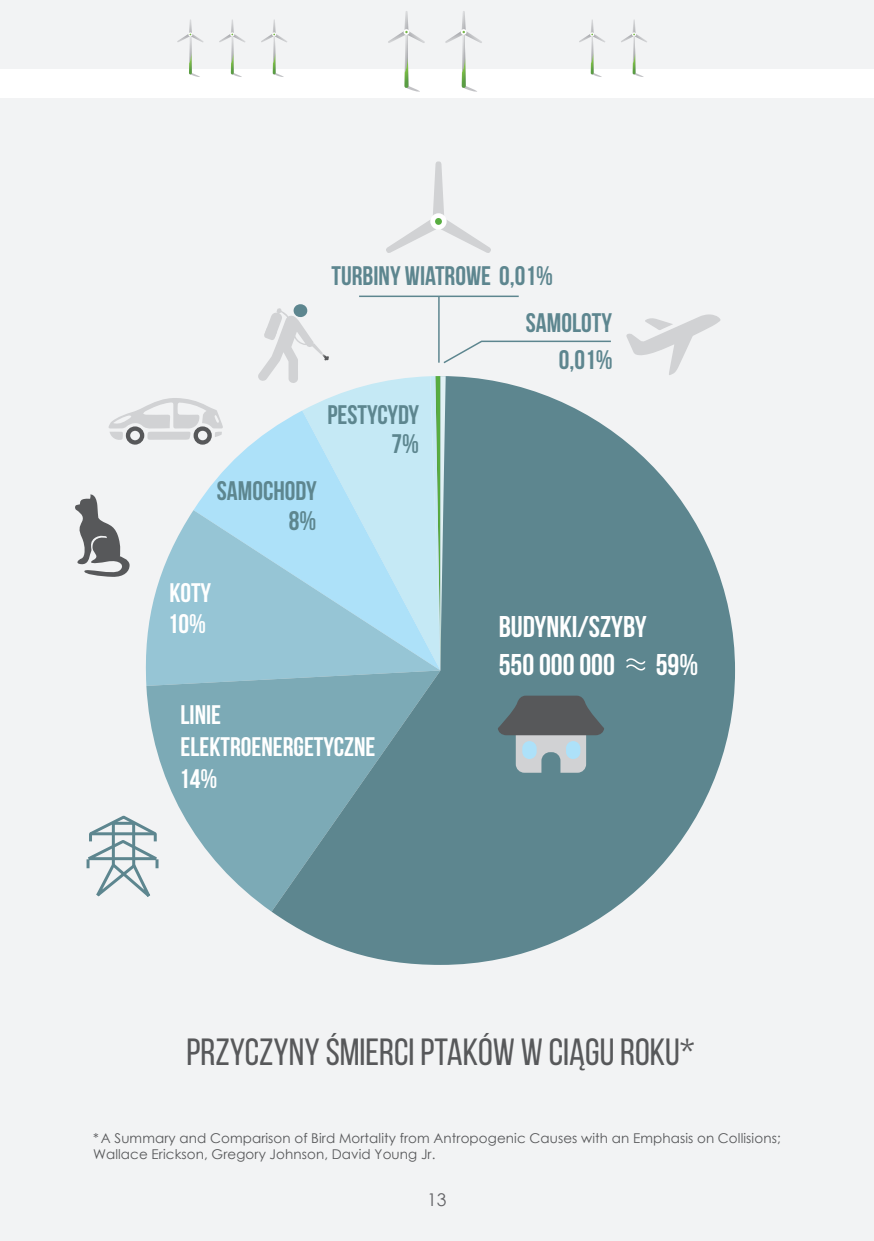
<style>
.page{position:relative;width:874px;height:1241px;background:#fff}
.page>*{position:absolute;margin:0;border:0;box-sizing:border-box;transform-origin:0 0}
.t1{font:37.98px "Bebas Neue";color:#57585a}
.t2{font:700 29.93px "Bebas Neue";color:#fff}
.t3{font:700 26.78px/46.6px "Bebas Neue";color:#5d868f}
.t4{font:700 26.78px/31.8px "Bebas Neue";color:#fff}
.t5{font:17.5px "Century Gothic";color:#636366}
.t6{font:13.47px/16.1px "Century Gothic";letter-spacing:.01em;color:#57585a}
</style>
<div class="page">
<div style="left:0;top:0;width:873px;height:1240px;background:#f2f3f4"></div>
<div style="left:0;top:69px;width:873px;height:28px;background:#fff"></div>
<svg style="left:177px;top:19px;width:27px;height:58px"></svg>
<svg style="left:219px;top:19px;width:26px;height:58px"></svg>
<svg style="left:261px;top:19px;width:26px;height:58px"></svg>
<svg style="left:387px;top:11px;width:38px;height:81px"></svg>
<svg style="left:445px;top:11px;width:37px;height:81px"></svg>
<svg style="left:578px;top:19px;width:27px;height:58px"></svg>
<svg style="left:620px;top:19px;width:27px;height:58px"></svg>
<svg style="left:385px;top:161px;width:106px;height:92px"></svg>
<div style="left:430px;top:213px;width:16px;height:16px;background:#fff;border-radius:50%"></div>
<div style="left:435px;top:218px;width:6px;height:7px;background:#58ad40;border-radius:50%"></div>
<svg style="left:193px;top:410px;width:65px;height:100px;fill:#f2f3f4"></svg>
<svg style="left:143px;top:510px;width:115px;height:175px;fill:#96c5d5"></svg>
<svg style="left:146px;top:670px;width:125px;height:241px;fill:#7caab6"></svg>
<svg style="left:271px;top:376px;width:463px;height:588px;fill:#5d868f"></svg>
<hr style="left:359px;top:295px;width:159px;height:2px;background:#5d868f">
<hr style="left:438px;top:296px;width:1px;height:66px;background:#5d868f">
<svg style="left:76px;top:813px;width:92px;height:94px"></svg>
<svg style="left:74px;top:493px;width:56px;height:84px"></svg>
<svg style="left:108px;top:397px;width:115px;height:47px"></svg>
<svg style="left:625px;top:314px;width:95px;height:61px"></svg>
<svg style="left:258px;top:304px;width:354px;height:366px"></svg>
<svg style="left:497px;top:695px;width:106px;height:77px;background:#758388"></svg>
<div style="left:565px;top:741px;width:15px;height:18px;background:#ade1f9;border-radius:7px"></div>
<div style="left:522px;top:741px;width:14px;height:18px;background:#ade1f9;border-radius:7px"></div>
<svg style="left:624px;top:656px;width:22px;height:18px"></svg>
<p class="t3" style="left:525px;top:252px;width:88px;text-indent:-194px">TURBINY WIATROWE 0,01%<br>SAMOLOTY</p>
<p class="t3" style="left:327px;top:390px;width:93px">PESTYCYDY</p>
<p class="t3" style="left:217px;top:467px;width:101px">SAMOCHODY</p>
<p class="t4" style="left:169px;top:576px;width:43px">KOTY</p>
<p class="t4" style="left:168px;top:607px;width:40px">10%</p>
<p class="t3" style="left:288px;top:497px;width:29px">8%</p>
<p class="t3" style="left:391px;top:420px;width:29px">7%</p>
<p class="t4" style="left:179px;top:698px;width:197px">LINIE<br>ELEKTROENERGETYCZNE<br>14%</p>
<p class="t3" style="left:558px;top:336px;width:55px">0,01%</p>
<p class="t2" style="left:498px;top:609px;width:149px">BUDYNKI/SZYBY</p>
<p class="t2" style="left:498px;top:648px;width:118px">550 000 000</p>
<p class="t2" style="left:655px;top:648px;width:44px">59%</p>
<p class="t1" style="left:186px;top:1031px;width:509px">PRZYCZYNY ŚMIERCI PTAKÓW W CIĄGU ROKU*</p>
<p class="t6" style="left:93px;top:1129px;width:688px">* A Summary and Comparison of Bird Mortality from Antropogenic Causes with an Emphasis on Collisions;<br>Wallace Erickson, Gregory Johnson, David Young Jr.</p>
<p class="t5" style="left:427px;top:1187px;width:21px">13</p>
</div>
